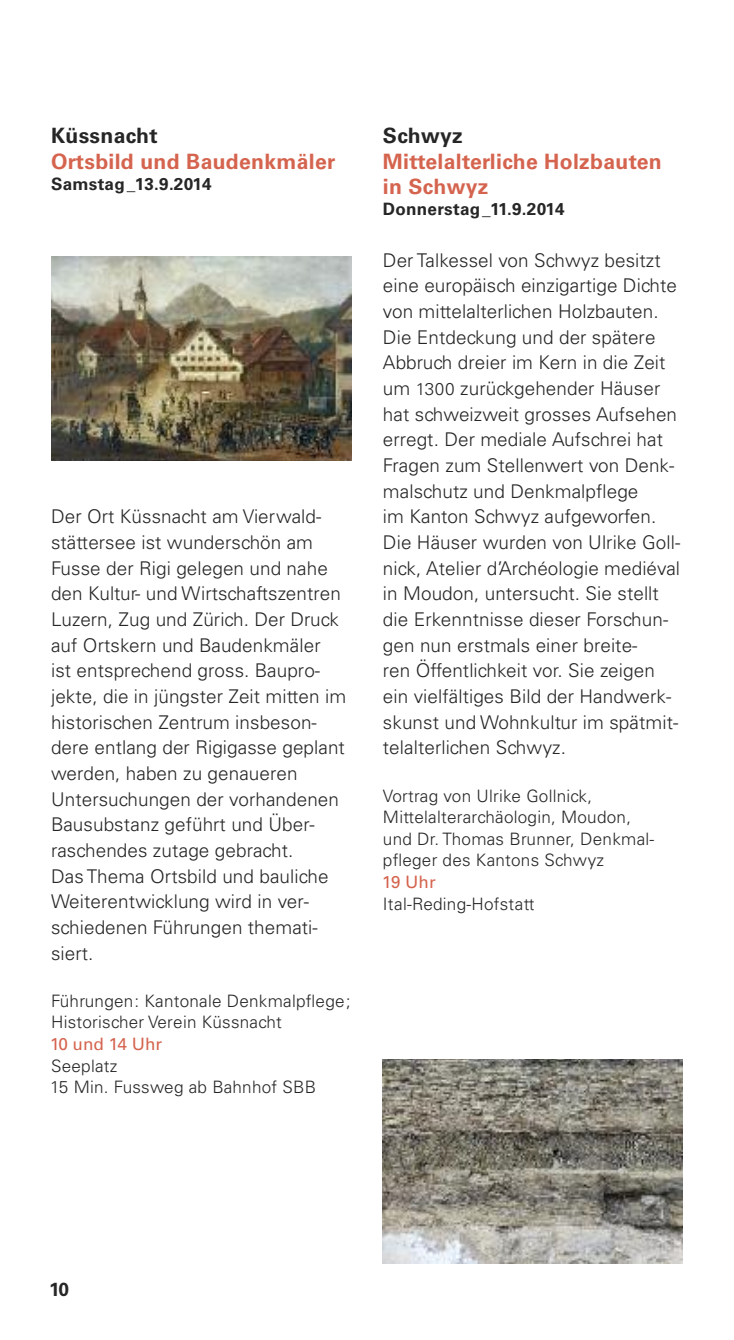
<style>
.page{position:relative;width:734px;height:1340px;background:#fff}
.page>*{position:absolute;margin:0;border:0;box-sizing:border-box;transform-origin:0 0}
.t1{font:700 21.15px/25.7px "Univers LT";letter-spacing:.015em;color:#d5644f}
.t2{font:700 21.15px "Univers LT";letter-spacing:.015em;color:#272627}
.t3{font:300 18.9px/25.7px "Univers";letter-spacing:.005em;color:#272627}
.t4{font:700 18.9px "Univers LT";color:#272627}
.t5{font:300 17.1px/21.6px "Univers";letter-spacing:.015em;color:#272627}
.t6{font:700 17.1px "Univers LT";letter-spacing:.015em;color:#272627}
.t7{font:17.1px "Univers";color:#d5644f}
.s1{font-size:17.1px}
</style>
<div class="page">
<img style="left:51px;top:256px;width:300px;height:205px">
<img style="left:383px;top:1059px;width:299px;height:204px">
<p class="t2" style="left:51px;top:128px;width:108px">Küssnacht</p>
<p class="t1" style="left:51px;top:150px;width:286px">Ortsbild und Baudenkmäler</p>
<p class="t6" style="left:51px;top:177px;width:162px">Samstag_13.9.2014</p>
<p class="t3" style="left:51px;top:505px;width:297px">Der Ort Küssnacht am Vierwald&shy;stättersee ist wunderschön am<br>Fusse der Rigi gelegen und nahe den Kultur- und Wirtschaftszentren<br>Luzern, Zug und Zürich. Der Druck auf Ortskern und Baudenkmäler<br>ist entsprechend gross. Baupro&shy;jekte, die in jüngster Zeit mitten im historischen Zentrum insbeson&shy;dere entlang der Rigigasse geplant werden, haben zu genaueren<br>Untersuchungen der vorhandenen<br>Bausubstanz geführt und Über&shy;raschendes zutage gebracht.<br>Das Thema Ortsbild und bauliche<br>Weiterentwicklung wird in ver&shy;schiedenen Führungen themati&shy;siert.</p>
<p class="t5" style="left:51px;top:991px;width:301px">Führungen: Kantonale Denkmalpflege;<br>Historischer Verein Küssnacht</p>
<p class="t7" style="left:50px;top:1037px;width:114px">10 und 14 Uhr</p>
<p class="t5" style="left:50px;top:1056px;width:267px">Seeplatz<br>15 Min. Fussweg ab Bahnhof SBB</p>
<p class="t2" style="left:383px;top:128px;width:81px">Schwyz</p>
<p class="t1" style="left:383px;top:150px;width:280px">Mittelalterliche Holzbauten in Schwyz</p>
<p class="t6" style="left:383px;top:203px;width:183px">Donnerstag_11.9.2014</p>
<p class="t3" style="left:383px;top:249px;width:299px">Der Talkessel von Schwyz besitzt eine europäisch einzigartige Dichte von mittelalterlichen Holzbauten.<br>Die Entdeckung und der spätere Abbruch dreier im Kern in die Zeit um <span class="s1">1300</span> zurückgehender Häuser hat schweizweit grosses Aufsehen erregt. Der mediale Aufschrei hat Fragen zum Stellenwert von Denk&shy;malschutz und Denkmalpflege<br>im Kanton Schwyz aufgeworfen.<br>Die Häuser wurden von Ulrike Goll&shy;nick, Atelier d’Archéologie mediéval in Moudon, untersucht. Sie stellt die Erkenntnisse dieser Forschun&shy;gen nun erstmals einer breite-<br>ren Öffentlichkeit vor. Sie zeigen ein vielfältiges Bild der Handwerk&shy;skunst und Wohnkultur im spätmit&shy;telalterlichen Schwyz.</p>
<p class="t5" style="left:383px;top:786px;width:273px">Vortrag von Ulrike Gollnick,<br>Mittelalterarchäologin, Moudon, und Dr. Thomas Brunner, Denkmal&shy;pfleger des Kantons Schwyz</p>
<p class="t7" style="left:381px;top:875px;width:55px">19 Uhr</p>
<p class="t5" style="left:383px;top:894px;width:153px">Ital-Reding-Hofstatt</p>
<p class="t4" style="left:49px;top:1282px;width:22px">10</p>
</div>
